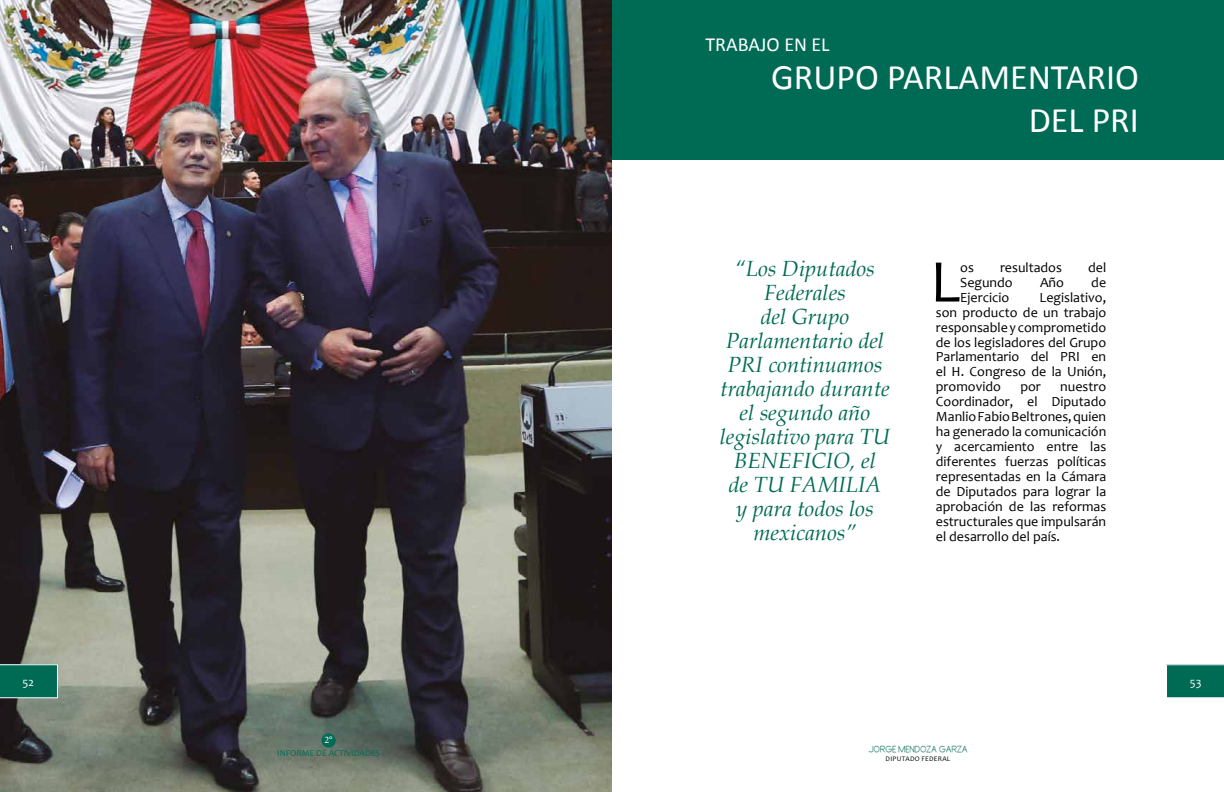
<style>
.page{position:relative;width:1224px;height:792px;background:#fff}
.page>*{position:absolute;margin:0;border:0;box-sizing:border-box;transform-origin:0 0}
.t1{font:61.2px "Candara";color:#000}
.t2{font:36px/43.2px "Calibri";color:#fff;text-align:right}
.t3{font:italic 22px/24px "Book Antiqua";color:#006b54;text-align:center}
.t4{font:20px "Calibri";color:#fff}
.t5{font:14px/15px "Candara";color:#000;text-align:justify}
.t6{font:12px "Primer Print";color:#006b54}
.t7{font:12px "Candara";color:#fff}
.t8{font:10px "Minion Pro";color:#fff}
.t9{font:9px "Candara";color:#006b54}
.t10{font:7px "Candara";letter-spacing:.04em;color:#000}
</style>
<div class="page">
<img style="left:0;top:0;width:612px;height:792px">
<div style="left:612px;top:0;width:612px;height:160px;background:#006b54"></div>
<div style="left:322px;top:733px;width:14px;height:15px;background:#006b54;border-radius:50%"></div>
<svg style="left:0;top:664px;width:58px;height:34px;background:#11745f"></svg>
<svg style="left:1166px;top:664px;width:58px;height:34px;background:#11745f"></svg>
<h3 class="t4" style="left:706px;top:31px;width:126px">TRABAJO EN EL</h3>
<h2 class="t2" style="left:771px;top:54px;width:369px">GRUPO PARLAMENTARIO<br>DEL PRI</h2>
<h3 class="t3" style="left:720px;top:256px;width:172px">“Los Diputados<br>Federales<br>del Grupo<br>Parlamentario del<br>PRI continuamos trabajando durante el segundo año legislativo para TU<br>BENEFICIO, el<br>de TU FAMILIA<br>y para todos los mexicanos”</h3>
<h1 class="t1" style="left:930px;top:243px;width:31px">L</h1>
<p class="t5" style="left:960px;top:259px;width:15px">os</p>
<p class="t5" style="left:1000px;top:259px;width:64px">resultados</p>
<p class="t5" style="left:1088px;top:259px;width:20px">del</p>
<p class="t5" style="left:960px;top:274px;width:54px">Segundo</p>
<p class="t5" style="left:1040px;top:274px;width:26px">Año</p>
<p class="t5" style="left:1091px;top:274px;width:16px">de</p>
<p class="t5" style="left:960px;top:289px;width:51px">Ejercicio</p>
<p class="t5" style="left:936px;top:289px;width:172px;text-indent:104px">Legislativo, son producto de un trabajo responsable y comprometido de los legisladores del Grupo Parlamentario del PRI en el H. Congreso de la Unión, promovido</p>
<p class="t5" style="left:936px;top:379px;width:172px;text-indent:124px">nuestro Coordinador, el Diputado Manlio Fabio Beltrones, quien ha generado la comunicación y acercamiento entre las diferentes fuerzas políticas representadas en la Cámara de Diputados para lograr la aprobación de las reformas estructurales que impulsarán el desarrollo del país.</p>
<p class="t5" style="left:1020px;top:379px;width:22px">por</p>
<p class="t7" style="left:22px;top:674px;width:13px">52</p>
<p class="t7" style="left:1190px;top:674px;width:13px">53</p>
<p class="t8" style="left:324px;top:733px;width:10px">2°</p>
<p class="t9" style="left:277px;top:748px;width:104px">INFORME DE ACTIVIDADES</p>
<p class="t6" style="left:868px;top:744px;width:101px">JORGE MENDOZA GARZA</p>
<p class="t10" style="left:886px;top:754px;width:66px">DIPUTADO FEDERAL</p>
</div>
